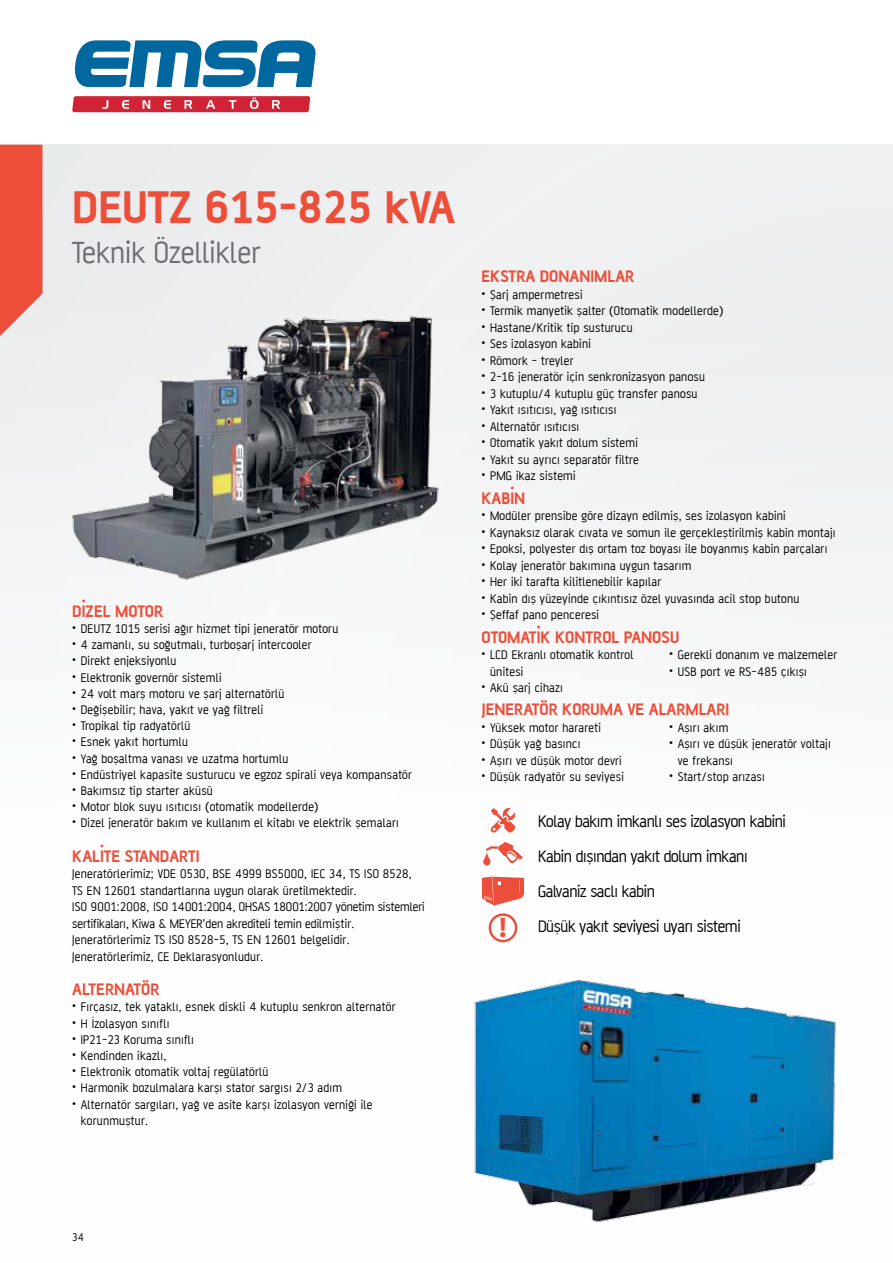
<style>
.page{position:relative;width:893px;height:1263px;background:#fff}
.page>*{position:absolute;margin:0;border:0;box-sizing:border-box;transform-origin:0 0}
.t1{font:700 49.5px "AF Battersea";color:#ed4e39}
.t2{font:33px "AF Battersea";color:#6d6e71}
.t3{font:700 28.5px "Myriad Pro";color:#ed4e39}
.t4{font:18px/35px "AF Battersea";letter-spacing:-.02em;color:#000}
.t5{font:700 18px "AF Battersea";color:#ed4e39}
.t6{font:13.5px/16.5px "AF Battersea";letter-spacing:.02em;color:#000}
.t7{font:12px "AF Battersea";color:#000}
</style>
<div class="page">
<div style="left:0;top:145px;width:893px;height:1118px;background:linear-gradient(to bottom,#edeeee,#fff)"></div>
<svg style="left:74px;top:40px;width:242px;height:47px"></svg>
<svg style="left:72px;top:96px;width:238px;height:16px"></svg>
<svg style="left:0;top:145px;width:43px;height:191px"></svg>
<img style="left:65px;top:296px;width:374px;height:284px">
<img style="left:474px;top:980px;width:362px;height:242px">
<img style="left:595px;top:1064px;width:32px;height:15px">
<svg style="left:490px;top:808px;width:26px;height:25px"></svg>
<svg style="left:483px;top:842px;width:40px;height:23px"></svg>
<svg style="left:482px;top:877px;width:42px;height:28px"></svg>
<svg style="left:489px;top:913px;width:28px;height:29px"></svg>
<h1 class="t1" style="left:72px;top:175px;width:384px">DEUTZ 615-825 kVA</h1>
<h2 class="t2" style="left:72px;top:235px;width:190px">Teknik Özellikler</h2>
<h3 class="t5" style="left:72px;top:599px;width:92px">DİZEL MOTOR</h3>
<p class="t6" style="left:72px;top:620px;width:267px">• DEUTZ 1015 serisi ağır hizmet tipi jeneratör motoru</p>
<p class="t6" style="left:72px;top:636px;width:241px">• 4 zamanlı, su soğutmalı, turboşarj intercooler</p>
<p class="t6" style="left:72px;top:653px;width:106px">• Direkt enjeksiyonlu</p>
<p class="t6" style="left:72px;top:669px;width:151px">• Elektronik governör sistemli</p>
<p class="t6" style="left:72px;top:685px;width:214px">• 24 volt marş motoru ve şarj alternatörlü</p>
<p class="t6" style="left:72px;top:701px;width:193px">• Değişebilir; hava, yakıt ve yağ filtreli</p>
<p class="t6" style="left:72px;top:717px;width:120px">• Tropikal tip radyatörlü</p>
<p class="t6" style="left:72px;top:734px;width:117px">• Esnek yakıt hortumlu</p>
<p class="t6" style="left:72px;top:750px;width:217px">• Yağ boşaltma vanası ve uzatma hortumlu</p>
<p class="t6" style="left:72px;top:766px;width:341px">• Endüstriyel kapasite susturucu ve egzoz spirali veya kompansatör</p>
<p class="t6" style="left:72px;top:782px;width:142px">• Bakımsız tip starter aküsü</p>
<p class="t6" style="left:72px;top:798px;width:248px">• Motor blok suyu ısıtıcısı (otomatik modellerde)</p>
<p class="t6" style="left:72px;top:815px;width:328px">• Dizel jeneratör bakım ve kullanım el kitabı ve elektrik şemaları</p>
<h3 class="t5" style="left:72px;top:844px;width:129px">KALİTE STANDARTI</h3>
<p class="t6" style="left:72px;top:866px;width:354px">Jeneratörlerimiz; VDE 0530, BSE 4999 BS5000, IEC 34, TS ISO 8528, TS EN 12601 standartlarına uygun olarak üretilmektedir.<br>ISO 9001:2008, ISO 14001:2004, OHSAS 18001:2007 yönetim sistemleri sertifikaları, Kiwa &amp; MEYER’den akrediteli temin edilmiştir.<br>Jeneratörlerimiz TS ISO 8528-5, TS EN 12601 belgelidir.<br>Jeneratörlerimiz, CE Deklarasyonludur.</p>
<h3 class="t5" style="left:72px;top:978px;width:89px">ALTERNATÖR</h3>
<p class="t6" style="left:72px;top:999px;width:325px">• Fırçasız, tek yataklı, esnek diskli 4 kutuplu senkron alternatör</p>
<p class="t6" style="left:72px;top:1015px;width:99px">• H İzolasyon sınıflı</p>
<p class="t6" style="left:72px;top:1031px;width:123px">• IP21-23 Koruma sınıflı</p>
<p class="t6" style="left:72px;top:1047px;width:96px">• Kendinden ikazlı,</p>
<p class="t6" style="left:72px;top:1063px;width:198px">• Elektronik otomatik voltaj regülatörlü</p>
<p class="t6" style="left:72px;top:1080px;width:271px">• Harmonik bozulmalara karşı stator sargısı 2/3 adım</p>
<p class="t6" style="left:81px;top:1096px;width:293px;text-indent:-9px">• Alternatör sargıları, yağ ve asite karşı izolasyon verniği ile korunmuştur.</p>
<h3 class="t5" style="left:482px;top:265px;width:154px">EKSTRA DONANIMLAR</h3>
<p class="t6" style="left:482px;top:286px;width:102px">• Şarj ampermetresi</p>
<p class="t6" style="left:482px;top:303px;width:243px">• Termik manyetik şalter (Otomatik modellerde)</p>
<p class="t6" style="left:482px;top:319px;width:153px">• Hastane/Kritik tip susturucu</p>
<p class="t6" style="left:482px;top:336px;width:111px">• Ses izolasyon kabini</p>
<p class="t6" style="left:482px;top:352px;width:93px">• Römork - treyler</p>
<p class="t6" style="left:482px;top:369px;width:225px">• 2-16 jeneratör için senkronizasyon panosu</p>
<p class="t6" style="left:482px;top:385px;width:217px">• 3 kutuplu/4 kutuplu güç transfer panosu</p>
<p class="t6" style="left:482px;top:402px;width:136px">• Yakıt ısıtıcısı, yağ ısıtıcısı</p>
<p class="t6" style="left:482px;top:418px;width:99px">• Alternatör ısıtıcısı</p>
<p class="t6" style="left:482px;top:435px;width:158px">• Otomatik yakıt dolum sistemi</p>
<p class="t6" style="left:482px;top:451px;width:159px">• Yakıt su ayrıcı separatör filtre</p>
<p class="t6" style="left:482px;top:468px;width:96px">• PMG ikaz sistemi</p>
<h3 class="t5" style="left:482px;top:486px;width:45px">KABİN</h3>
<p class="t6" style="left:482px;top:507px;width:306px">• Modüler prensibe göre dizayn edilmiş, ses izolasyon kabini</p>
<p class="t6" style="left:482px;top:524px;width:355px">• Kaynaksız olarak cıvata ve somun ile gerçekleştirilmiş kabin montajı</p>
<p class="t6" style="left:482px;top:540px;width:347px">• Epoksi, polyester dış ortam toz boyası ile boyanmış kabin parçaları</p>
<p class="t6" style="left:482px;top:557px;width:211px">• Kolay jeneratör bakımına uygun tasarım</p>
<p class="t6" style="left:482px;top:573px;width:181px">• Her iki tarafta kilitlenebilir kapılar</p>
<p class="t6" style="left:482px;top:590px;width:319px">• Kabin dış yüzeyinde çıkıntısız özel yuvasında acil stop butonu</p>
<p class="t6" style="left:482px;top:606px;width:119px">• Şeffaf pano penceresi</p>
<h3 class="t5" style="left:482px;top:625px;width:199px">OTOMATİK KONTROL PANOSU</h3>
<p class="t6" style="left:490px;top:646px;width:145px;text-indent:-9px">• LCD Ekranlı otomatik kontrol ünitesi</p>
<p class="t6" style="left:482px;top:679px;width:83px">• Akü şarj cihazı</p>
<p class="t6" style="left:669px;top:646px;width:169px">• Gerekli donanım ve malzemeler</p>
<p class="t6" style="left:669px;top:663px;width:139px">• USB port ve RS-485 çıkışı</p>
<h3 class="t5" style="left:482px;top:698px;width:249px">JENERATÖR KORUMA VE ALARMLARI</h3>
<p class="t6" style="left:482px;top:719px;width:121px">• Yüksek motor harareti</p>
<p class="t6" style="left:482px;top:735px;width:100px">• Düşük yağ basıncı</p>
<p class="t6" style="left:482px;top:752px;width:142px">• Aşırı ve düşük motor devri</p>
<p class="t6" style="left:482px;top:768px;width:144px">• Düşük radyatör su seviyesi</p>
<p class="t6" style="left:669px;top:719px;width:61px">• Aşırı akım</p>
<p class="t6" style="left:678px;top:735px;width:155px;text-indent:-9px">• Aşırı ve düşük jeneratör voltajı ve frekansı</p>
<p class="t6" style="left:669px;top:768px;width:97px">• Start/stop arızası</p>
<h3 class="t4" style="left:538px;top:803px;width:249px">Kolay bakım imkanlı ses izolasyon kabini Kabin dışından yakıt dolum imkanı Galvaniz saclı kabin<br>Düşük yakıt seviyesi uyarı sistemi</h3>
<h3 class="t3" style="left:499px;top:909px;width:9px">!</h3>
<p class="t7" style="left:72px;top:1231px;width:13px">34</p>
</div>
